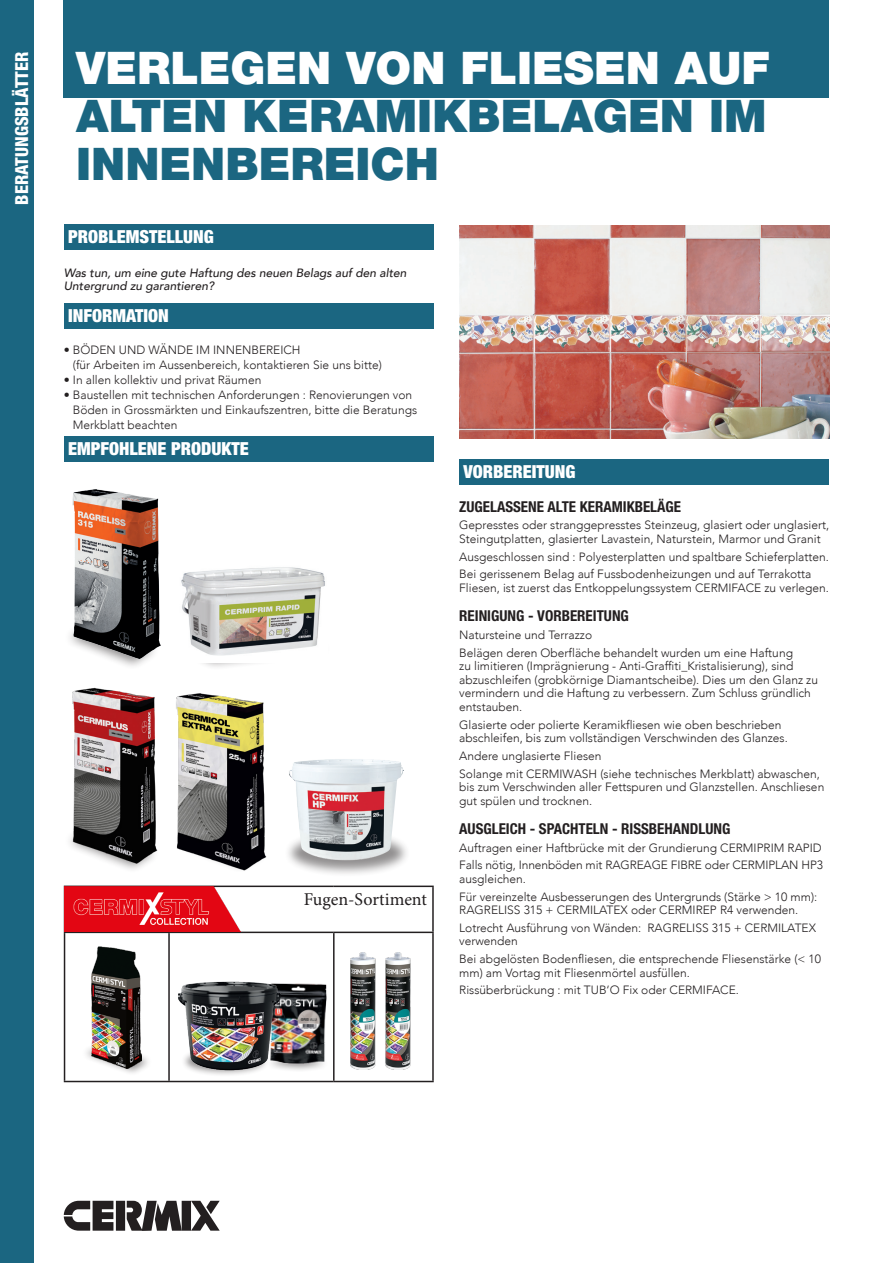
<style>
.page{position:relative;width:893px;height:1263px;background:#fff}
.page>*{position:absolute;margin:0;border:0;box-sizing:border-box;transform-origin:0 0}
.t1{font:900 45px/48px "Helvetica Neue LT Std";color:#1b6681;text-align:justify}
.t2{font:900 condensed 18px "Helvetica Neue LT Std";color:#fff}
.t3{font:800 condensed 18px "Helvetica Neue LT Std";color:#fff}
.t4{font:18px "Minion Pro";color:#231f20}
.t5{font:700 condensed 15px "Helvetica Neue LT Std";color:#231f20}
._4_texte_courant_ok{font:300 12px/13.5px "Avenir";color:#231f20}
.t6{font:italic 500 12px/13.5px "Avenir";color:#231f20}
.s1{color:#fff}
</style>
<div class="page">
<div style="left:64px;top:0;width:765px;height:98px;background:#1b6681"></div>
<div style="left:0;top:0;width:34px;height:1263px;background:#1b6681"></div>
<svg style="left:64px;top:1201px;width:156px;height:30px"></svg>
<div style="left:64px;top:303px;width:370px;height:25px;background:#1b6681"></div>
<div style="left:64px;top:224px;width:370px;height:25px;background:#1b6681"></div>
<div style="left:64px;top:436px;width:370px;height:25px;background:#1b6681"></div>
<img style="left:459px;top:225px;width:370px;height:213px">
<div style="left:459px;top:459px;width:370px;height:26px;background:#1b6681"></div>
<div style="left:182px;top:630px;width:150px;height:41px;background:#231f20;opacity:.5"></div>
<img style="left:181px;top:567px;width:146px;height:96px">
<div style="left:284px;top:828px;width:126px;height:49px;background:#231f20;opacity:.5"></div>
<img style="left:288px;top:759px;width:116px;height:105px">
<img style="left:176px;top:693px;width:91px;height:178px">
<img style="left:70px;top:687px;width:88px;height:182px">
<hr style="left:64px;top:885px;width:105px;height:2px;background:#231f20">
<hr style="left:64px;top:887px;width:1px;height:44px;background:#231f20">
<hr style="left:169px;top:885px;width:165px;height:2px;background:#231f20">
<hr style="left:334px;top:885px;width:100px;height:2px;background:#231f20">
<hr style="left:432px;top:887px;width:2px;height:44px;background:#231f20">
<hr style="left:64px;top:931px;width:105px;height:2px;background:#231f20">
<hr style="left:64px;top:933px;width:1px;height:148px;background:#231f20">
<hr style="left:169px;top:931px;width:165px;height:2px;background:#231f20">
<hr style="left:168px;top:933px;width:2px;height:148px;background:#231f20">
<hr style="left:334px;top:931px;width:100px;height:2px;background:#231f20">
<hr style="left:333px;top:933px;width:2px;height:148px;background:#231f20">
<hr style="left:432px;top:933px;width:2px;height:148px;background:#231f20">
<hr style="left:64px;top:1081px;width:105px;height:1px;background:#231f20">
<hr style="left:169px;top:1081px;width:165px;height:1px;background:#231f20">
<hr style="left:334px;top:1081px;width:100px;height:1px;background:#231f20">
<div style="left:81px;top:1042px;width:72px;height:34px;background:#231f20;opacity:.5"></div>
<svg style="left:91px;top:1011px;width:1px;height:20px"></svg>
<img style="left:92px;top:947px;width:49px;height:121px">
<div style="left:265px;top:1051px;width:65px;height:22px;background:#231f20;opacity:.5"></div>
<div style="left:181px;top:1045px;width:89px;height:32px;background:#231f20;opacity:.5"></div>
<img style="left:283px;top:983px;width:47px;height:85px">
<img style="left:178px;top:981px;width:105px;height:92px">
<img style="left:350px;top:952px;width:61px;height:117px">
<img style="left:65px;top:887px;width:175px;height:44px">
<img style="left:70px;top:489px;width:91px;height:177px">
<h2 class="t3" style="left:11px;top:204px;width:154px;rotate:-90deg">BERATUNGSBLÄTTER</h2>
<p class="t1" style="left:76px;top:44px;width:695px"><span class="s1">VERLEGEN VON FLIESEN AUF </span>ALTEN KERAMIKBELÄGEN IM INNENBEREICH</p>
<p class="t2" style="left:68px;top:226px;width:147px">PROBLEMSTELLUNG</p>
<p class="t6" style="left:64px;top:266px;width:344px">Was tun, um eine gute Haftung des neuen Belags auf den alten<br>Untergrund zu garantieren?</p>
<p class="t2" style="left:68px;top:304px;width:102px">INFORMATION</p>
<p class="_4_texte_courant_ok" style="left:73px;top:342px;width:311px;line-height:15px;text-indent:-9px">• BÖDEN UND WÄNDE IM INNENBEREICH<br>(für Arbeiten im Aussenbereich, kontaktieren Sie uns bitte)</p>
<p class="_4_texte_courant_ok" style="left:64px;top:373px;width:199px">• In allen kollektiv und privat Räumen</p>
<p class="_4_texte_courant_ok" style="left:73px;top:387px;width:346px;line-height:15px;text-indent:-9px">• Baustellen mit technischen Anforderungen : Renovierungen von<br>Böden in Grossmärkten und Einkaufszentren, bitte die Beratungs<br>Merkblatt beachten</p>
<p class="t2" style="left:68px;top:438px;width:182px">EMPFOHLENE PRODUKTE</p>
<p class="t4" style="left:304px;top:888px;width:125px">Fugen-Sortiment</p>
<p class="t2" style="left:463px;top:461px;width:114px">VORBEREITUNG</p>
<p class="t5" style="left:459px;top:497px;width:223px">ZUGELASSENE ALTE KERAMIKBELÄGE</p>
<p class="_4_texte_courant_ok" style="left:459px;top:519px;width:371px">Gepresstes oder stranggepresstes Steinzeug, glasiert oder unglasiert,<br>Steingutplatten, glasierter Lavastein, Naturstein, Marmor und Granit</p>
<p class="_4_texte_courant_ok" style="left:459px;top:550px;width:371px">Ausgeschlossen sind : Polyesterplatten und spaltbare Schieferplatten.</p>
<p class="_4_texte_courant_ok" style="left:459px;top:568px;width:371px">Bei gerissenem Belag auf Fussbodenheizungen und auf Terrakotta<br>Fliesen, ist zuerst das Entkoppelungssystem CERMIFACE zu verlegen.</p>
<p class="t5" style="left:459px;top:607px;width:171px">REINIGUNG - VORBEREITUNG</p>
<p class="_4_texte_courant_ok" style="left:459px;top:628px;width:134px">Natursteine und Terrazzo</p>
<p class="_4_texte_courant_ok" style="left:459px;top:646px;width:360px">Belägen deren Oberfläche behandelt wurden um eine Haftung<br>zu limitieren (Imprägnierung - Anti-Graffiti_Kristalisierung), sind abzuschleifen (grobkörnige Diamantscheibe). Dies um den Glanz zu vermindern und die Haftung zu verbessern. Zum Schluss gründlich entstauben.</p>
<p class="_4_texte_courant_ok" style="left:459px;top:718px;width:330px">Glasierte oder polierte Keramikfliesen wie oben beschrieben abschleifen, bis zum vollständigen Verschwinden des Glanzes.</p>
<p class="_4_texte_courant_ok" style="left:459px;top:749px;width:144px">Andere unglasierte Fliesen</p>
<p class="_4_texte_courant_ok" style="left:459px;top:767px;width:367px">Solange mit CERMIWASH (siehe technisches Merkblatt) abwaschen, bis zum Verschwinden aller Fettspuren und Glanzstellen. Anschliesen gut spülen und trocknen.</p>
<p class="t5" style="left:459px;top:819px;width:273px">AUSGLEICH - SPACHTELN - RISSBEHANDLUNG</p>
<p class="_4_texte_courant_ok" style="left:459px;top:841px;width:364px">Auftragen einer Haftbrücke mit der Grundierung CERMIPRIM RAPID</p>
<p class="_4_texte_courant_ok" style="left:459px;top:858px;width:365px">Falls nötig, Innenböden mit RAGREAGE FIBRE oder CERMIPLAN HP3 ausgleichen.</p>
<p class="_4_texte_courant_ok" style="left:459px;top:890px;width:359px">Für vereinzelte Ausbesserungen des Untergrunds (Stärke &gt; 10 mm):<br>RAGRELISS 315 + CERMILATEX oder CERMIREP R4 verwenden.</p>
<p class="_4_texte_courant_ok" style="left:459px;top:921px;width:358px">Lotrecht Ausführung von Wänden: RAGRELISS 315 + CERMILATEX verwenden</p>
<p class="_4_texte_courant_ok" style="left:459px;top:952px;width:363px">Bei abgelösten Bodenfliesen, die entsprechende Fliesenstärke (&lt; 10 mm) am Vortag mit Fliesenmörtel ausfüllen.</p>
<p class="_4_texte_courant_ok" style="left:459px;top:983px;width:281px">Rissüberbrückung : mit TUB‘O Fix oder CERMIFACE.</p>
</div>
